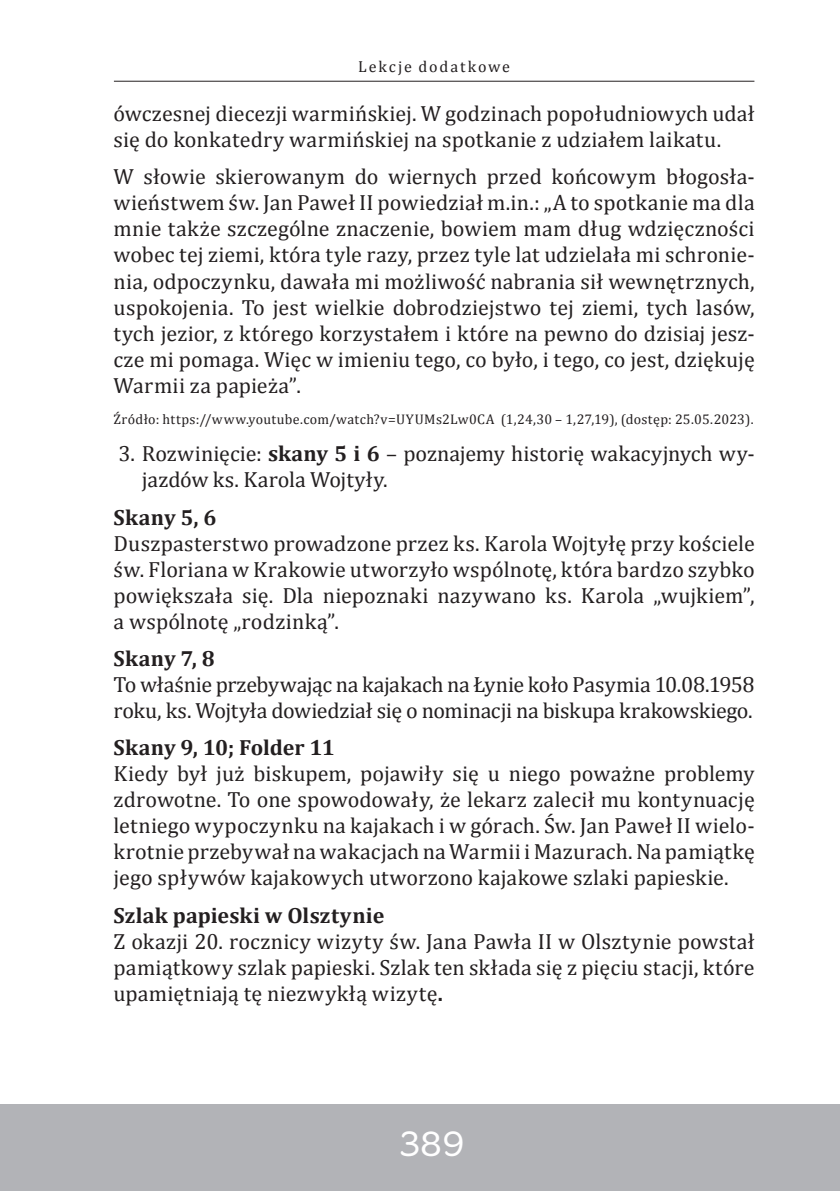
<style>
.page{position:relative;width:840px;height:1191px;background:#fff}
.page>*{position:absolute;margin:0;border:0;box-sizing:border-box;transform-origin:0 0}
.t1{font:300 36px "Merge";color:#fff}
.t2{font:22px/26px "Cambria";letter-spacing:.005em;color:#231f20}
.t3{font:22px/26px "Cambria";letter-spacing:-.015em;color:#231f20}
.t4{font:16px "Cambria";letter-spacing:.115em;color:#231f20}
.t5{font:14px "Cambria";letter-spacing:.02em;color:#231f20}
.s1{font-weight:700}
</style>
<div class="page">
<hr style="left:0;top:1104px;width:1px;height:87px;background:#b2b3b7">
<div style="left:1px;top:1104px;width:838px;height:87px;background:#b2b3b7"></div>
<hr style="left:114px;top:81px;width:640px;height:1px;background:#231f20">
<p class="t4" style="left:358px;top:57px;width:153px">Lekcje dodatkowe</p>
<p class="t2" style="left:113px;top:100px;width:642px">ówczesnej diecezji warmińskiej. W godzinach popołudniowych udał się do konkatedry warmińskiej na spotkanie z udziałem laikatu.</p>
<p class="t2" style="left:113px;top:164px;width:642px;text-align:justify">W słowie skierowanym do wiernych przed końcowym błogosła&shy;wieństwem św. Jan Paweł II powiedział m.in.: „A to spotkanie ma dla mnie także szczególne znaczenie, bowiem mam dług wdzięczności wobec tej ziemi, która tyle razy, przez tyle lat udzielała mi schronie&shy;nia, odpoczynku, dawała mi możliwość nabrania sił wewnętrznych, uspokojenia. To jest wielkie dobrodziejstwo tej ziemi, tych lasów, tych jezior, z którego korzystałem i które na pewno do dzisiaj jesz&shy;cze mi pomaga. Więc w imieniu tego, co było, i tego, co jest, dziękuję Warmii za papieża”.</p>
<p class="t5" style="left:113px;top:411px;width:641px">Źródło: https://www.youtube.com/watch?v=UYUMs2Lw0CA (1,24,30 – 1,27,19), (dostęp: 25.05.2023).</p>
<p class="t2" style="left:142px;top:440px;width:614px;text-indent:-23px">3. Rozwinięcie: <span class="s1">skany 5 i 6</span> – poznajemy historię wakacyjnych wy‑ jazdów ks. Karola Wojtyły.</p>
<p class="t2" style="left:113px;top:504px;width:642px"><span class="s1">Skany 5, 6<br></span>Duszpasterstwo prowadzone przez ks. Karola Wojtyłę przy kościele św. Floriana w Krakowie utworzyło wspólnotę, która bardzo szybko powiększała się. Dla niepoznaki nazywano ks. Karola „wujkiem”, a wspólnotę „rodzinką”.</p>
<p class="t3" style="left:113px;top:645px;width:642px"><span class="s1">Skany 7, 8<br></span>To właśnie przebywając na kajakach na Łynie koło Pasymia 10.08.1958 roku, ks. Wojtyła dowiedział się o nominacji na biskupa krakowskiego.</p>
<p class="t2" style="left:113px;top:734px;width:642px"><span class="s1">Skany 9, 10; Folder 11<br></span>Kiedy był już biskupem, pojawiły się u niego poważne problemy zdrowotne. To one spowodowały, że lekarz zalecił mu kontynuację letniego wypoczynku na kajakach i w górach. Św. Jan Paweł II wielo&shy;krotnie przebywał na wakacjach na Warmii i Mazurach. Na pamiątkę jego spływów kajakowych utworzono kajakowe szlaki papieskie.</p>
<p class="t2" style="left:113px;top:902px;width:642px"><span class="s1">Szlak papieski w Olsztynie<br></span>Z okazji 20. rocznicy wizyty św. Jana Pawła II w Olsztynie powstał pamiątkowy szlak papieski. Szlak ten składa się z pięciu stacji, które upamiętniają tę niezwykłą wizytę<span class="s1">.</span></p>
<p class="t1" style="left:399px;top:1122px;width:67px">389</p>
</div>
